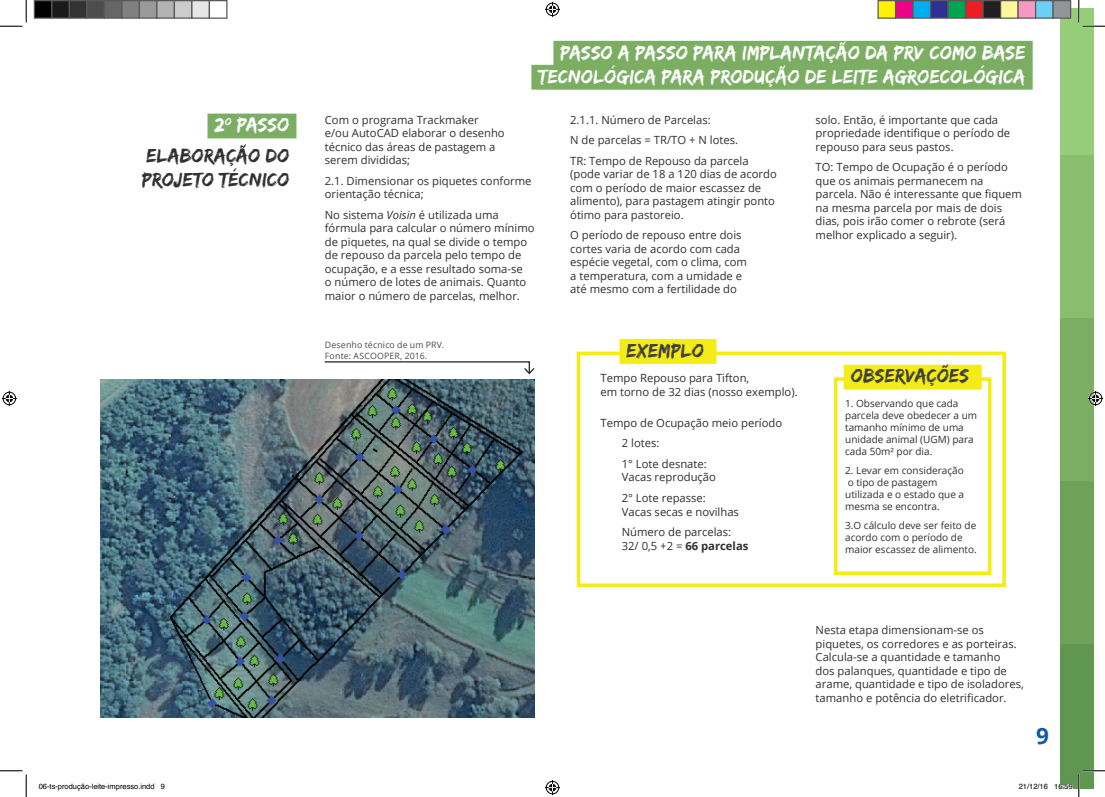
<style>
.page{position:relative;width:1105px;height:797px;background:#fff}
.page>*{position:absolute;margin:0;border:0;box-sizing:border-box;transform-origin:0 0}
.t1{font:700 22.5px "Open Sans";color:#1359a4}
.t2{font:20px/24px "Edo";letter-spacing:.01em;color:#fff;text-align:right}
.t3{font:20px/24px "Edo";letter-spacing:.01em;color:#312f30}
.t4{font:20px "Edo";letter-spacing:.01em;color:#3e3e3f}
.t5{font:11.25px/13.5px "Open Sans";color:#312f30}
.t6{font:700 11.25px "Open Sans";color:#312f30}
.t7{font:10px/12px "Open Sans";color:#312f30}
.t8{font:8.75px/10.5px "Open Sans";letter-spacing:.02em;color:#4b4c4d}
.t9{font:7.5px "Helvetica";color:#000}
.s1{font-style:italic}
.s2{font-weight:400}
</style>
<div class="page">
<div style="left:1060px;top:643px;width:34px;height:145px;background:#5f9751"></div>
<div style="left:1060px;top:480px;width:34px;height:163px;background:#6ea259"></div>
<div style="left:1060px;top:318px;width:34px;height:162px;background:#7bae63"></div>
<div style="left:1060px;top:155px;width:34px;height:163px;background:#89be6f"></div>
<div style="left:1060px;top:9px;width:34px;height:146px;background:#96cd79"></div>
<div style="left:553px;top:41px;width:480px;height:25px;background:#7bae63"></div>
<div style="left:531px;top:65px;width:502px;height:25px;background:#7bae63"></div>
<div style="left:207px;top:114px;width:89px;height:24px;background:#7bae63"></div>
<img style="left:100px;top:380px;width:435px;height:337px">
<svg style="left:324px;top:361px;width:210px;height:13px"></svg>
<div style="left:577px;top:351px;width:429px;height:236px;border:4px solid #f4ec17"></div>
<div style="left:834px;top:377px;width:157px;height:198px;border:4px solid #f4ec17"></div>
<div style="left:619px;top:339px;width:97px;height:25px;background:#f4ec17"></div>
<div style="left:844px;top:365px;width:138px;height:24px;background:#f4ec17"></div>
<svg style="left:0;top:0;width:27px;height:27px"></svg>
<svg style="left:0;top:770px;width:27px;height:27px"></svg>
<svg style="left:1078px;top:0;width:27px;height:27px"></svg>
<svg style="left:545px;top:2px;width:15px;height:15px"></svg>
<svg style="left:545px;top:780px;width:15px;height:15px"></svg>
<svg style="left:2px;top:391px;width:15px;height:15px"></svg>
<svg style="left:1088px;top:391px;width:15px;height:15px"></svg>
<div style="left:34px;top:1px;width:18px;height:17px;background:#000"></div>
<div style="left:34px;top:0;width:18px;height:19px;border:1px solid #595959"></div>
<div style="left:52px;top:1px;width:17px;height:17px;background:#1a1a1a"></div>
<div style="left:51px;top:0;width:19px;height:19px;border:1px solid #595959"></div>
<div style="left:69px;top:1px;width:18px;height:17px;background:#333"></div>
<div style="left:69px;top:0;width:19px;height:19px;border:1px solid #595959"></div>
<div style="left:87px;top:1px;width:17px;height:17px;background:#4d4d4d"></div>
<div style="left:86px;top:0;width:19px;height:19px;border:1px solid #595959"></div>
<div style="left:104px;top:1px;width:18px;height:17px;background:#666"></div>
<div style="left:104px;top:0;width:18px;height:19px;border:1px solid #595959"></div>
<div style="left:122px;top:1px;width:17px;height:17px;background:#808080"></div>
<div style="left:121px;top:0;width:19px;height:19px;border:1px solid #595959"></div>
<div style="left:139px;top:1px;width:18px;height:17px;background:#999"></div>
<div style="left:139px;top:0;width:19px;height:19px;border:1px solid #595959"></div>
<div style="left:157px;top:1px;width:17px;height:17px;background:#b3b3b3"></div>
<div style="left:156px;top:0;width:19px;height:19px;border:1px solid #595959"></div>
<div style="left:174px;top:1px;width:18px;height:17px;background:#ccc"></div>
<div style="left:174px;top:0;width:18px;height:19px;border:1px solid #595959"></div>
<div style="left:192px;top:1px;width:17px;height:17px;background:#e6e6e6"></div>
<div style="left:191px;top:0;width:19px;height:19px;border:1px solid #595959"></div>
<div style="left:209px;top:0;width:19px;height:19px;border:1px solid #595959"></div>
<div style="left:878px;top:1px;width:17px;height:17px;background:#fff101"></div>
<div style="left:877px;top:0;width:19px;height:19px;border:1px solid #595959"></div>
<div style="left:895px;top:1px;width:18px;height:17px;background:#ed028c"></div>
<div style="left:895px;top:0;width:19px;height:19px;border:1px solid #595959"></div>
<div style="left:913px;top:1px;width:17px;height:17px;background:#00aeef"></div>
<div style="left:912px;top:0;width:19px;height:19px;border:1px solid #595959"></div>
<div style="left:930px;top:1px;width:18px;height:17px;background:#2e3092"></div>
<div style="left:930px;top:0;width:19px;height:19px;border:1px solid #595959"></div>
<div style="left:948px;top:1px;width:17px;height:17px;background:#00a54f"></div>
<div style="left:947px;top:0;width:19px;height:19px;border:1px solid #595959"></div>
<div style="left:965px;top:1px;width:18px;height:17px;background:#ee1d23"></div>
<div style="left:965px;top:0;width:19px;height:19px;border:1px solid #595959"></div>
<div style="left:983px;top:1px;width:17px;height:17px;background:#231f20"></div>
<div style="left:982px;top:0;width:19px;height:19px;border:1px solid #595959"></div>
<div style="left:1000px;top:1px;width:18px;height:17px;background:#fff79a"></div>
<div style="left:1000px;top:0;width:19px;height:19px;border:1px solid #595959"></div>
<div style="left:1018px;top:1px;width:17px;height:17px;background:#f499c2"></div>
<div style="left:1017px;top:0;width:19px;height:19px;border:1px solid #595959"></div>
<div style="left:1035px;top:1px;width:18px;height:17px;background:#6bcff6"></div>
<div style="left:1035px;top:0;width:19px;height:19px;border:1px solid #595959"></div>
<div style="left:1053px;top:1px;width:17px;height:17px;background:#939598"></div>
<div style="left:1052px;top:0;width:19px;height:19px;border:1px solid #595959"></div>
<svg style="left:1060px;top:770px;width:45px;height:27px"></svg>
<h2 class="t2" style="left:215px;top:112px;width:76px">2º PASSO</h2>
<h2 class="t3" style="left:142px;top:143px;width:149px">ELABORAÇÃO DO<br>PROJETO TÉCNICO</h2>
<h2 class="t2" style="left:538px;top:39px;width:489px">PASSO A PASSO PARA IMPLANTAÇÃO DA PRV COMO BASE<br>TECNOLÓGICA PARA PRODUÇÃO DE LEITE AGROECOLÓGICA</h2>
<p class="t5" style="left:325px;top:112px;width:181px">Com o programa Trackmaker e/ou AutoCAD elaborar o desenho técnico das áreas de pastagem a serem divididas;</p>
<p class="t5" style="left:325px;top:173px;width:208px">2.1. Dimensionar os piquetes conforme orientação técnica;</p>
<p class="t5" style="left:325px;top:207px;width:211px">No sistema <span class="s1">Voisin</span> é utilizada uma fórmula para calcular o número mínimo de piquetes, na qual se divide o tempo de repouso da parcela pelo tempo de ocupação, e a esse resultado soma-se<br>o número de lotes de animais. Quanto maior o número de parcelas, melhor.</p>
<p class="t8" style="left:325px;top:339px;width:121px">Desenho técnico de um PRV.<br>Fonte: ASCOOPER, 2016.</p>
<p class="t5" style="left:570px;top:109px;width:180px;line-height:20.6px">2.1.1. Número de Parcelas:<br>N de parcelas = TR/TO + N lotes.<br>TR: Tempo de Repouso da parcela</p>
<p class="t5" style="left:570px;top:167px;width:208px">(pode variar de 18 a 120 dias de acordo com o período de maior escassez de alimento), para pastagem atingir ponto ótimo para pastoreio.</p>
<p class="t5" style="left:570px;top:228px;width:178px">O período de repouso entre dois cortes varia de acordo com cada espécie vegetal, com o clima, com a temperatura, com a umidade e até mesmo com a fertilidade do</p>
<p class="t5" style="left:816px;top:112px;width:196px">solo. Então, é importante que cada propriedade identifique o período de repouso para seus pastos.</p>
<p class="t5" style="left:816px;top:160px;width:208px">TO: Tempo de Ocupação é o período que os animais permanecem na parcela. Não é interessante que fiquem na mesma parcela por mais de dois dias, pois irão comer o rebrote (será melhor explicado a seguir).</p>
<h2 class="t4" style="left:627px;top:338px;width:84px">EXEMPLO:</h2>
<p class="t5" style="left:600px;top:371px;width:150px">Tempo Repouso para Tifton,</p>
<h2 class="t4" style="left:851px;top:364px;width:125px">OBSERVAÇÕES:</h2>
<p class="t5" style="left:600px;top:384px;width:199px">em torno de 32 dias (nosso exemplo).</p>
<p class="t5" style="left:622px;top:412px;width:162px;line-height:20.6px;text-indent:-21px">Tempo de Ocupação meio período<br>2 lotes:<br>1° Lote desnate:</p>
<p class="t5" style="left:622px;top:467px;width:96px;line-height:20.6px">Vacas reprodução<br>2° Lote repasse:</p>
<p class="t5" style="left:622px;top:501px;width:119px;line-height:20.6px">Vacas secas e novilhas<br>Número de parcelas:</p>
<p class="t6" style="left:622px;top:537px;width:128px"><span class="s2">32/ 0,5 +2 =</span> 66 parcelas</p>
<p class="t7" style="left:845px;top:397px;width:133px">1. Observando que cada parcela deve obedecer a um tamanho mínimo de uma unidade animal (UGM) para cada 50m² por dia.</p>
<p class="t7" style="left:845px;top:464px;width:120px">2. Levar em consideração o tipo de pastagem utilizada e o estado que a mesma se encontra.</p>
<p class="t7" style="left:845px;top:519px;width:133px">3.O cálculo deve ser feito de acordo com o período de maior escassez de alimento.</p>
<p class="t5" style="left:816px;top:623px;width:210px">Nesta etapa dimensionam-se os piquetes, os corredores e as porteiras.<br>Calcula-se a quantidade e tamanho<br>dos palanques, quantidade e tipo de arame, quantidade e tipo de isoladores, tamanho e potência do eletrificador.</p>
<h1 class="t1" style="left:1036px;top:719px;width:14px">9</h1>
<p class="t9" style="left:39px;top:781px;width:128px">06-ts-produção-leite-impresso.indd 9</p>
<p class="t9" style="left:1019px;top:781px;width:56px">21/12/16 16:59</p>
</div>
